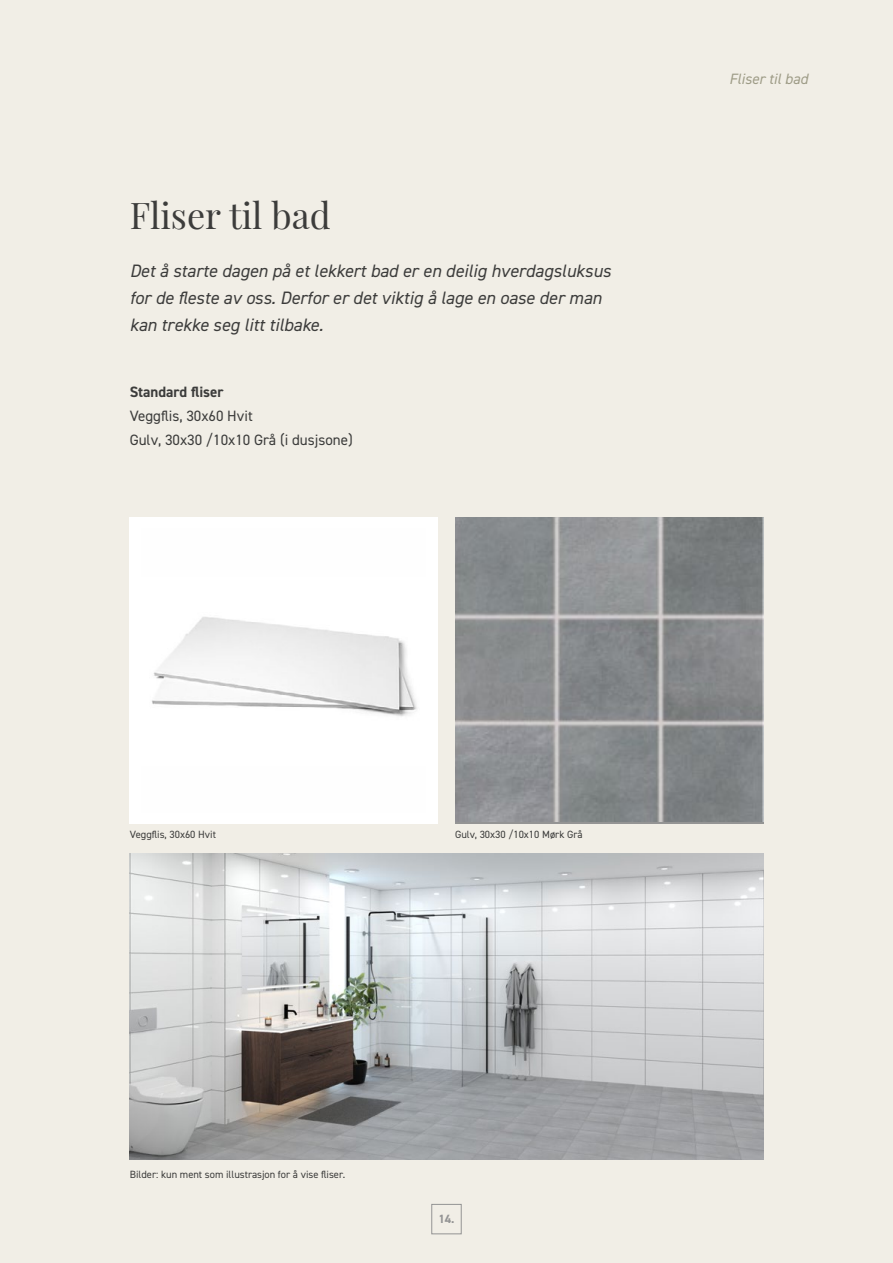
<style>
.page{position:relative;width:893px;height:1263px;background:#f1eee6}
.page>*{position:absolute;margin:0;border:0;box-sizing:border-box;transform-origin:0 0}
.t1{font:36px "Playfair Display";color:#3c3c3b}
.t2{font:italic 18px/27px "DIN2014";color:#3c3c3b}
.t3{font:15px/24px "DIN2014";color:#3c3c3b}
.t4{font:700 15px "DIN2014";color:#3c3c3b}
.t5{font:italic 15px "DIN2014";color:#9e9c87}
.t6{font:700 12px "DIN2014";color:#949494}
.t7{font:10.5px "DIN2014";color:#3c3c3b}
</style>
<div class="page">
<img style="left:130px;top:853px;width:633px;height:306px">
<div style="left:130px;top:517px;width:308px;height:306px;background:#fff"></div>
<img style="left:152px;top:617px;width:265px;height:100px">
<img style="left:455px;top:517px;width:308px;height:305px">
<div style="left:431px;top:1204px;width:31px;height:30px;border:1px solid #949494"></div>
<h1 class="t1" style="left:130px;top:187px;width:202px">Fliser til bad</h1>
<p class="t2" style="left:130px;top:257px;width:483px">Det å starte dagen på et lekkert bad er en deilig hverdagsluksus for de fleste av oss. Derfor er det viktig å lage en oase der man kan trekke seg litt tilbake.</p>
<p class="t4" style="left:130px;top:382px;width:95px">Standard fliser</p>
<p class="t3" style="left:130px;top:404px;width:225px">Veggflis, 30x60 Hvit<br>Gulv, 30x30 /10x10 Grå (i dusjsone)</p>
<p class="t5" style="left:729px;top:70px;width:80px">Fliser til bad</p>
<p class="t7" style="left:130px;top:828px;width:88px">Veggflis, 30x60 Hvit</p>
<p class="t7" style="left:455px;top:828px;width:129px">Gulv, 30x30 /10x10 Mørk Grå</p>
<p class="t7" style="left:130px;top:1168px;width:217px">Bilder: kun ment som illustrasjon for å vise fliser.</p>
<p class="t6" style="left:438px;top:1211px;width:18px">14.</p>
</div>
